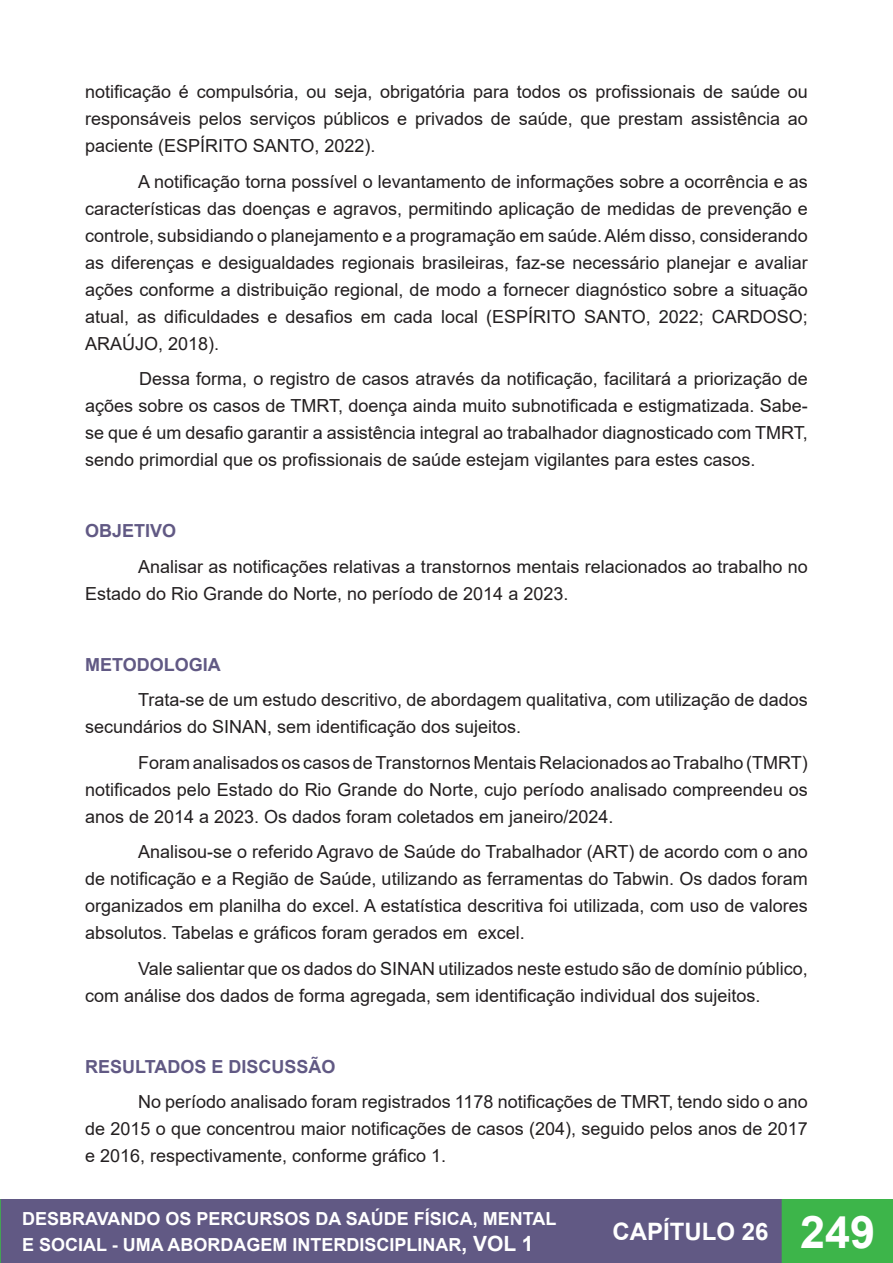
<style>
.page{position:relative;width:893px;height:1263px;background:#fff}
.page>*{position:absolute;margin:0;border:0;box-sizing:border-box;transform-origin:0 0}
.t1{font:700 24px "Arial";color:#fff}
.t2{font:18px/27px "Arial";color:#231f20;text-align:justify}
.t3{font:700 18px/26.5px "Arial";color:#fff}
.Título_1{font:700 18px "Arial";color:#615984}
.s1{font-size:21px}
.s2{font-size:45px}
</style>
<div class="page">
<div style="left:0;top:1200px;width:782px;height:63px;background:#615984"></div>
<div style="left:0;top:1199px;width:783px;height:64px;border:2px solid #615984"></div>
<svg style="left:0;top:1199px;width:1px;height:64px"></svg>
<div style="left:782px;top:1200px;width:111px;height:63px;background:#3db54a"></div>
<div style="left:782px;top:1199px;width:111px;height:64px;border:2px solid #3db54a"></div>
<p class="t2" style="left:85px;top:78px;width:724px">notificação é compulsória, ou seja, obrigatória para todos os profissionais de saúde ou responsáveis pelos serviços públicos e privados de saúde, que prestam assistência ao paciente (ESPÍRITO SANTO, 2022).</p>
<p class="t2" style="left:85px;top:168px;width:724px;text-indent:53px">A notificação torna possível o levantamento de informações sobre a ocorrência e as características das doenças e agravos, permitindo aplicação de medidas de prevenção e controle, subsidiando o planejamento e a programação em saúde. Além disso, considerando as diferenças e desigualdades regionais brasileiras, faz-se necessário planejar e avaliar ações conforme a distribuição regional, de modo a fornecer diagnóstico sobre a situação atual, as dificuldades e desafios em cada local (ESPÍRITO SANTO, 2022; CARDOSO; ARAÚJO, 2018).</p>
<p class="t2" style="left:85px;top:365px;width:724px;text-indent:54px">Dessa forma, o registro de casos através da notificação, facilitará a priorização de ações sobre os casos de TMRT, doença ainda muito subnotificada e estigmatizada. Sabe&shy;se que é um desafio garantir a assistência integral ao trabalhador diagnosticado com TMRT, sendo primordial que os profissionais de saúde estejam vigilantes para estes casos.</p>
<p class="Título_1" style="left:85px;top:518px;width:93px">OBJETIVO</p>
<p class="t2" style="left:85px;top:553px;width:724px;text-indent:53px">Analisar as notificações relativas a transtornos mentais relacionados ao trabalho no<br>Estado do Rio Grande do Norte, no período de 2014 a 2023.</p>
<p class="Título_1" style="left:85px;top:652px;width:137px">METODOLOGIA</p>
<p class="t2" style="left:85px;top:686px;width:724px;text-indent:53px">Trata-se de um estudo descritivo, de abordagem qualitativa, com utilização de dados secundários do SINAN, sem identificação dos sujeitos.</p>
<p class="t2" style="left:85px;top:749px;width:724px;text-indent:53px">Foram analisados os casos de Transtornos Mentais Relacionados ao Trabalho (TMRT) notificados pelo Estado do Rio Grande do Norte, cujo período analisado compreendeu os anos de 2014 a 2023. Os dados foram coletados em janeiro/2024.</p>
<p class="t2" style="left:85px;top:838px;width:724px;text-indent:53px">Analisou-se o referido Agravo de Saúde do Trabalhador (ART) de acordo com o ano de notificação e a Região de Saúde, utilizando as ferramentas do Tabwin. Os dados foram organizados em planilha do excel. A estatística descritiva foi utilizada, com uso de valores absolutos. Tabelas e gráficos foram gerados em excel.</p>
<p class="t2" style="left:85px;top:955px;width:724px;text-indent:53px">Vale salientar que os dados do SINAN utilizados neste estudo são de domínio público, com análise dos dados de forma agregada, sem identificação individual dos sujeitos.</p>
<p class="Título_1" style="left:85px;top:1054px;width:252px">RESULTADOS E DISCUSSÃO</p>
<p class="t2" style="left:85px;top:1088px;width:724px;text-indent:53px">No período analisado foram registrados 1178 notificações de TMRT, tendo sido o ano de 2015 o que concentrou maior notificações de casos (204), seguido pelos anos de 2017 e 2016, respectivamente, conforme gráfico 1.</p>
<p class="t3" style="left:22px;top:1205px;width:536px">DESBRAVANDO OS PERCURSOS DA SAÚDE FÍSICA, MENTAL<br>E SOCIAL - UMA ABORDAGEM INTERDISCIPLINAR<span class="s1">, VOL 1</span></p>
<h1 class="t1" style="left:612px;top:1215px;width:264px">CAPÍTULO 26 <span class="s2">249</span></h1>
</div>
